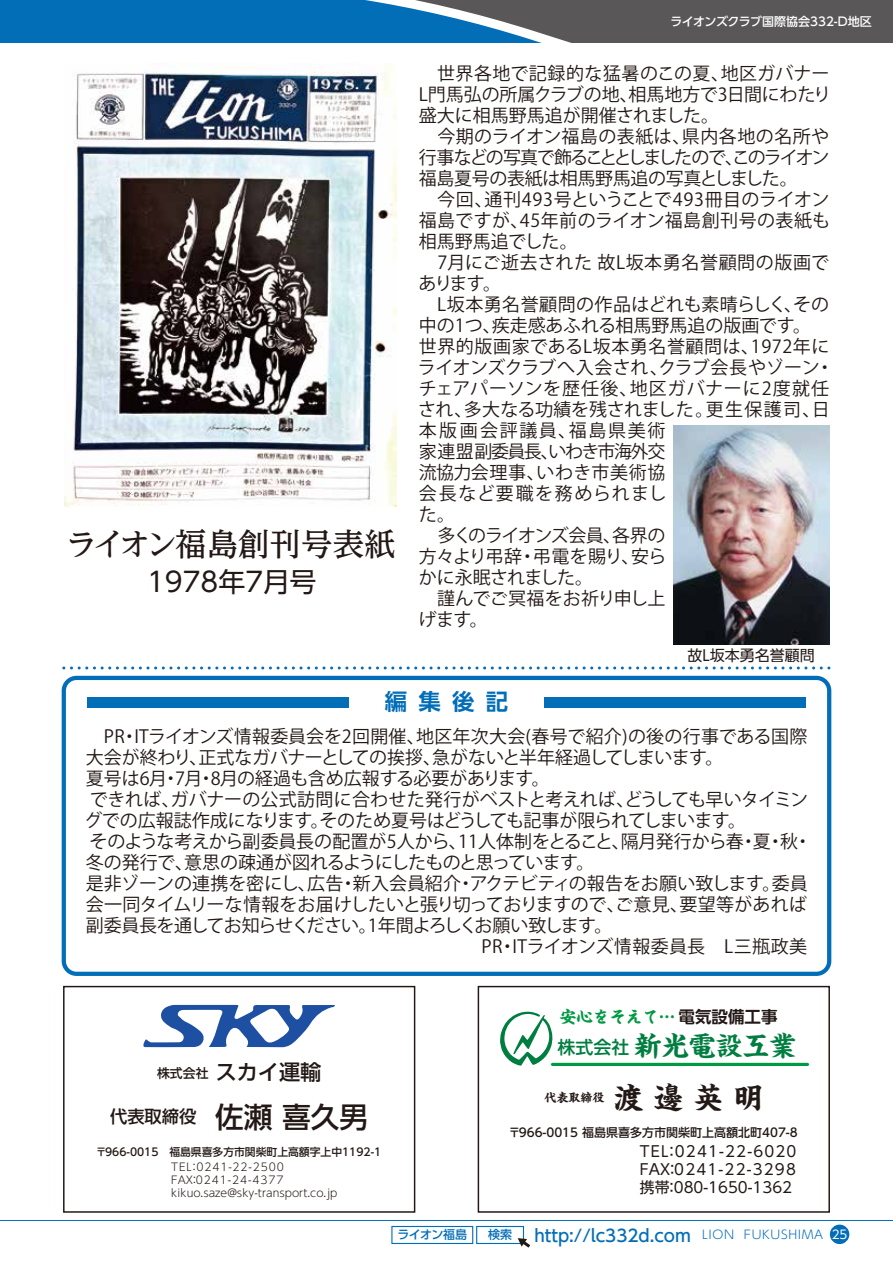
<style>
.page{position:relative;width:893px;height:1263px;background:#fff}
.page>*{position:absolute;margin:0;border:0;box-sizing:border-box;transform-origin:0 0}
.t1{font:500 31.5px "UD Reimin Pro";color:#221815}
.t2{font:700 30px "Kaisho MCBK1 Pro De";color:#221815}
.t3{font:700 27px "Kaisho MCBK1 Pro De";color:#007e41}
.t4{font:27px "UD Shin Go Pro";color:#221815}
.t5{font:700 22.5px "UD Shin Go Pro De";color:#036eb8}
.t6{font:500 21.15px "UD Shin Go Pro";color:#221815}
.t7{font:18px/21px "Koz Go Pr 6 N";letter-spacing:-.005em;color:#221815;text-align:justify}
.t8{font:18px "Koz Go Pr 6 N";letter-spacing:-.03em;color:#221815}
.t9{font:18px "Koz Go Pr 6 N";letter-spacing:.03em;color:#221815}
.t10{font:18px "Koz Go Pr 6 N";letter-spacing:.025em;color:#221815}
.t11{font:18px "Koz Go Pr 6 N";letter-spacing:.015em;color:#221815}
.t12{font:18px "Koz Go Pr 6 N";letter-spacing:-.045em;color:#221815}
.t13{font:18px "Koz Go Pr 6 N";letter-spacing:-.04em;color:#221815}
.t14{font:18px "Koz Go Pr 6 N";letter-spacing:.02em;color:#221815}
.t15{font:18px "Koz Go Pr 6 N";letter-spacing:.035em;color:#221815}
.t16{font:18px "Koz Go Pr 6 N";letter-spacing:.05em;color:#221815}
.t17{font:18px "Koz Go Pr 6 N";letter-spacing:-.07em;color:#221815}
.t18{font:18px "Koz Go Pr 6 N";letter-spacing:-.085em;color:#221815}
.t19{font:18px "Koz Go Pr 6 N";letter-spacing:.095em;color:#221815}
.t20{font:18px "Koz Go Pr 6 N";letter-spacing:.075em;color:#221815}
.t21{font:18px "Koz Go Pr 6 N";letter-spacing:-.035em;color:#221815}
.t22{font:500 17.25px "UD Shin Go Pro";color:#221815}
.t23{font:500 16.8px "UD Shin Go Pro";color:#036eb8}
.t24{font:700 16.5px "Kaisho MCBK1 Pro De";color:#094}
.t25{font:15px/18px "UD Shin Go Pro";color:#221815;text-align:justify}
.t26{font:500 12px "UD Shin Go Pro";color:#221815}
.t27{font:500 12px "UD Shin Go Pro";color:#fff}
.t28{font:500 12px "UD Shin Go Pro";letter-spacing:-.04em;color:#036eb8}
.t29{font:700 12px "Kaisho MCBK1 Pro De";color:#221815}
.t30{font:300 10.8px/12.9px "UD Shin Go Pro";color:#221815}
.t31{font:500 10.8px "UD Shin Go Pro";color:#221815}
.s1{font-size:12.9px}
.s2{font-size:28.8px}
.s3{font-family:"UD Shin Go Pro De";color:#221815}
.s4{font-family:"UD Shin M Go Pr 6";font-weight:500;font-size:18px}
</style>
<div class="page">
<div style="left:62px;top:676px;width:769px;height:300px;border:4px solid #036eb8;border-radius:13px"></div>
<div style="left:87px;top:697px;width:261px;height:11px;background:#036eb8"></div>
<div style="left:545px;top:697px;width:261px;height:11px;background:#036eb8"></div>
<svg style="left:64px;top:666px;width:765px;height:3px"></svg>
<img style="left:64px;top:64px;width:332px;height:442px">
<div style="left:830px;top:1224px;width:19px;height:20px;background:#036eb8;border-radius:50%"></div>
<hr style="left:0;top:1220px;width:893px;height:1px;background:#036eb8">
<div style="left:476px;top:1226px;width:48px;height:18px;border:1px solid #036eb8"></div>
<div style="left:391px;top:1226px;width:82px;height:18px;border:1px solid #036eb8"></div>
<svg style="left:518px;top:1238px;width:13px;height:10px"></svg>
<svg style="left:0;top:0;width:893px;height:43px;background:#336990"></svg>
<img style="left:673px;top:426px;width:156px;height:219px">
<div style="left:478px;top:986px;width:352px;height:227px;background:#fff;border:1px solid #221815"></div>
<hr style="left:552px;top:1063px;width:255px;height:3px;background:#094">
<svg style="left:500px;top:1011px;width:52px;height:55px"></svg>
<div style="left:63px;top:986px;width:352px;height:227px;background:#fff;border:1px solid #221815"></div>
<svg style="left:143px;top:1004px;width:192px;height:43px"></svg>
<h1 class="t1" style="left:66px;top:519px;width:332px">ライオン福島創刊号表紙</h1>
<h3 class="t4" style="left:147px;top:560px;width:171px">1978年7月号</h3>
<p class="t27" style="left:671px;top:12px;width:203px">ライオンズクラブ国際協会332-D地区</p>
<p class="t7" style="left:419px;top:63px;width:414px;text-indent:18px">世界各地で記録的な猛暑のこの夏、地区ガバナーL門馬弘の所属クラブの地、相馬地方で3日間にわたり盛大に相馬野馬追が開催されました。</p>
<p class="t7" style="left:419px;top:126px;width:412px;text-indent:18px">今期のライオン福島の表紙は、県内各地の名所や行事などの写真で飾ることとしましたので、このライオン福島夏号の表紙は相馬野馬追の写真としました。</p>
<p class="t14" style="left:437px;top:189px;width:394px">今回、通刊493号ということで493冊目のライオン</p>
<p class="t10" style="left:419px;top:210px;width:413px">福島ですが、45年前のライオン福島創刊号の表紙も</p>
<p class="t7" style="left:419px;top:231px;width:160px">相馬野馬追でした。</p>
<p class="t15" style="left:419px;top:252px;width:412px">　7月にご逝去された 故L坂本勇名誉顧問の版画で</p>
<p class="t7" style="left:418px;top:273px;width:84px">あります。</p>
<p class="t10" style="left:419px;top:294px;width:412px">　L坂本勇名誉顧問の作品はどれも素晴らしく、その</p>
<p class="t7" style="left:419px;top:315px;width:394px">中の1つ、疾走感あふれる相馬野馬追の版画です。</p>
<p class="t9" style="left:419px;top:336px;width:412px">世界的版画家であるL坂本勇名誉顧問は、1972年に</p>
<p class="t7" style="left:418px;top:357px;width:417px">ライオンズクラブへ入会され、クラブ会長やゾーン・</p>
<p class="t16" style="left:419px;top:378px;width:412px">チェアパーソンを歴任後、地区ガバナーに2度就任</p>
<p class="t7" style="left:418px;top:399px;width:413px">され、多大なる功績を残されました。更生保護司、日</p>
<p class="t19" style="left:419px;top:420px;width:248px">本版画会評議員、福島県美術</p>
<p class="t17" style="left:419px;top:441px;width:248px">家連盟副委員長、いわき市海外交</p>
<p class="t9" style="left:419px;top:462px;width:248px">流協力会理事、いわき市美術協</p>
<p class="t20" style="left:419px;top:483px;width:249px">会長など要職を務められまし</p>
<p class="t7" style="left:419px;top:504px;width:38px">た。</p>
<p class="t18" style="left:437px;top:525px;width:230px">多くのライオンズ会員、各界の</p>
<p class="t7" style="left:419px;top:546px;width:249px">方々より弔辞・弔電を賜り、安ら</p>
<p class="t21" style="left:419px;top:567px;width:176px">かに永眠されました。</p>
<p class="t7" style="left:419px;top:588px;width:248px">　謹んでご冥福をお祈り申し上</p>
<p class="t7" style="left:419px;top:609px;width:70px">げます。</p>
<p class="t25" style="left:687px;top:646px;width:129px">故L坂本勇名誉顧問</p>
<p class="t5" style="left:385px;top:683px;width:125px">編集後記</p>
<p class="t11" style="left:86px;top:727px;width:723px">　PR・ITライオンズ情報委員会を2回開催、地区年次大会(春号で紹介)の後の行事である国際</p>
<p class="t8" style="left:86px;top:748px;width:639px">大会が終わり、正式なガバナーとしての挨拶、急がないと半年経過してしまいます。</p>
<p class="t7" style="left:86px;top:769px;width:466px">夏号は6月・7月・8月の経過も含め広報する必要があります。</p>
<p class="t7" style="left:90px;top:790px;width:720px">できれば、ガバナーの公式訪問に合わせた発行がベストと考えれば、どうしても早いタイミン</p>
<p class="t8" style="left:84px;top:811px;width:663px">グでの広報誌作成になります。そのため夏号はどうしても記事が限られてしまいます。</p>
<p class="t7" style="left:90px;top:832px;width:724px">そのような考えから副委員長の配置が5人から、11人体制をとること、隔月発行から春・夏・秋・</p>
<p class="t13" style="left:86px;top:853px;width:510px">冬の発行で、意思の疎通が図れるようにしたものと思っています。</p>
<p class="t7" style="left:86px;top:874px;width:723px">是非ゾーンの連携を密にし、広告・新入会員紹介・アクテビティの報告をお願い致します。委員</p>
<p class="t7" style="left:86px;top:895px;width:723px">会一同タイムリーな情報をお届けしたいと張り切っておりますので、ご意見、要望等があれば</p>
<p class="t12" style="left:86px;top:916px;width:528px">副委員長を通してお知らせください。1年間よろしくお願い致します。</p>
<p class="t9" style="left:481px;top:937px;width:327px">PR・ITライオンズ情報委員長　L三瓶政美</p>
<p class="t6" style="left:157px;top:1054px;width:166px"><span class="s1">株式会社</span>スカイ運輸</p>
<p class="t22" style="left:110px;top:1103px;width:260px">代表取締役 <span class="s2">佐瀬 喜久男</span></p>
<p class="t30" style="left:171px;top:1160px;width:168px">TEL：0241-22-2500<br>FAX：0241-24-4377 kikuo.saze@sky-transport.co.jp</p>
<p class="t31" style="left:96px;top:1143px;width:287px">〒966-0015　福島県喜多方市関柴町上高額字上中1192-1</p>
<p class="t24" style="left:560px;top:1003px;width:219px">安心をそえて… <span class="s3">電気設備工事</span></p>
<h3 class="t3" style="left:557px;top:1023px;width:241px"><span class="s4">株式会社</span>新光電設工業</h3>
<p class="t29" style="left:544px;top:1087px;width:61px">代表取締役</p>
<h2 class="t2" style="left:613px;top:1072px;width:151px">渡 邊 英 明</h2>
<p class="t25" style="left:640px;top:1142px;width:158px">TEL：0241-22-6020<br>FAX：0241-22-3298携帯：080-1650-1362</p>
<p class="t26" style="left:508px;top:1123px;width:291px">〒966-0015 福島県喜多方市関柴町上高額北町407-8</p>
<p class="t28" style="left:397px;top:1225px;width:71px">ライオン福島</p>
<p class="t28" style="left:488px;top:1225px;width:25px">検索</p>
<p class="t23" style="left:534px;top:1222px;width:315px">http://lc332d.com <sup>LION</sup> <sup>FUKUSHIMA</sup> <sup>25</sup></p>
</div>
